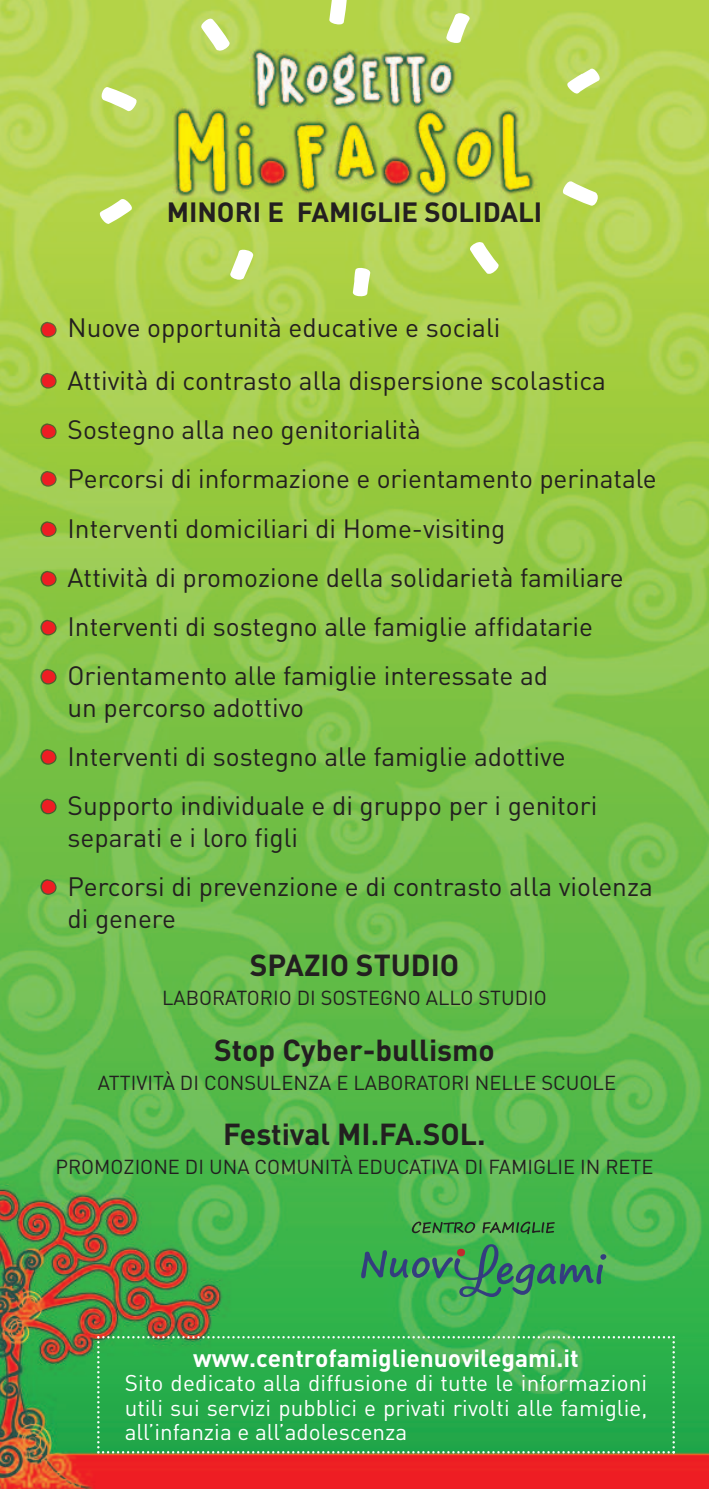
<style>
.page{position:relative;width:709px;height:1489px;background:#fff}
.page>*{position:absolute;margin:0;border:0;box-sizing:border-box;transform-origin:0 0}
.t1{font:700 30px "DIN";color:#231f20}
.t2{font:27.5px "DIN Bold Alternate";color:#231f20}
.t3{font:26.25px/49.2px "DIN";color:#231f20}
.t4{font:24.5px "DIN Bold";color:#fff}
.t5{font:22.5px/24.5px "DIN";color:#fff;text-align:justify}
.t6{font:20px "DIN";color:#231f20}
</style>
<div class="page">
<img style="left:0;top:0;width:709px;height:1488px">
<svg style="left:97px;top:1335px;width:578px;height:118px"></svg>
<svg style="left:99px;top:0;width:501px;height:296px"></svg>
<svg style="left:361px;top:1244px;width:245px;height:52px"></svg>
<svg style="left:412px;top:1221px;width:63px;height:12px"></svg>
<svg style="left:482px;top:1221px;width:73px;height:12px"></svg>
<svg style="left:40px;top:322px;width:17px;height:15px"></svg>
<svg style="left:40px;top:373px;width:17px;height:15px"></svg>
<svg style="left:40px;top:423px;width:17px;height:16px"></svg>
<svg style="left:40px;top:471px;width:17px;height:15px"></svg>
<svg style="left:40px;top:521px;width:17px;height:16px"></svg>
<svg style="left:40px;top:571px;width:17px;height:15px"></svg>
<svg style="left:40px;top:619px;width:17px;height:16px"></svg>
<svg style="left:40px;top:668px;width:17px;height:16px"></svg>
<svg style="left:40px;top:749px;width:17px;height:15px"></svg>
<svg style="left:40px;top:798px;width:17px;height:16px"></svg>
<svg style="left:40px;top:879px;width:17px;height:15px"></svg>
<p class="t2" style="left:167px;top:196px;width:377px">MINORI E FAMIGLIE SOLIDALI</p>
<p class="t3" style="left:68px;top:302px;width:540px;line-height:52.8px">Nuove opportunità educative e sociali<br>Attività di contrasto alla dispersione scolastica</p>
<p class="t3" style="left:68px;top:405px;width:590px">Sostegno alla neo genitorialità<br>Percorsi di informazione e orientamento perinatale Interventi domiciliari di Home-visiting<br>Attività di promozione della solidarietà familiare Interventi di sostegno alle famiglie affidatarie Orientamento alle famiglie interessate ad</p>
<p class="t3" style="left:68px;top:683px;width:531px">un percorso adottivo<br>Interventi di sostegno alle famiglie adottive<br>Supporto individuale e di gruppo per i genitori</p>
<p class="t3" style="left:68px;top:813px;width:587px">separati e i loro figli<br>Percorsi di prevenzione e di contrasto alla violenza</p>
<p class="t3" style="left:68px;top:894px;width:110px">di genere</p>
<p class="t1" style="left:250px;top:948px;width:211px">SPAZIO STUDIO</p>
<p class="t6" style="left:162px;top:986px;width:386px">LABORATORIO DI SOSTEGNO ALLO STUDIO</p>
<p class="t1" style="left:214px;top:1032px;width:282px">Stop Cyber-bullismo</p>
<p class="t6" style="left:98px;top:1070px;width:520px">ATTIVITÀ DI CONSULENZA E LABORATORI NELLE SCUOLE</p>
<p class="t1" style="left:223px;top:1117px;width:264px">Festival MI.FA.SOL.</p>
<p class="t6" style="left:55px;top:1155px;width:599px">PROMOZIONE DI UNA COMUNITÀ EDUCATIVA DI FAMIGLIE IN RETE</p>
<p class="t4" style="left:193px;top:1341px;width:387px">www.centrofamiglienuovilegami.it</p>
<p class="t5" style="left:125px;top:1370px;width:524px">Sito dedicato alla diffusione di tutte le informazioni utili sui servizi pubblici e privati rivolti alle famiglie, all’infanzia e all’adolescenza</p>
</div>
